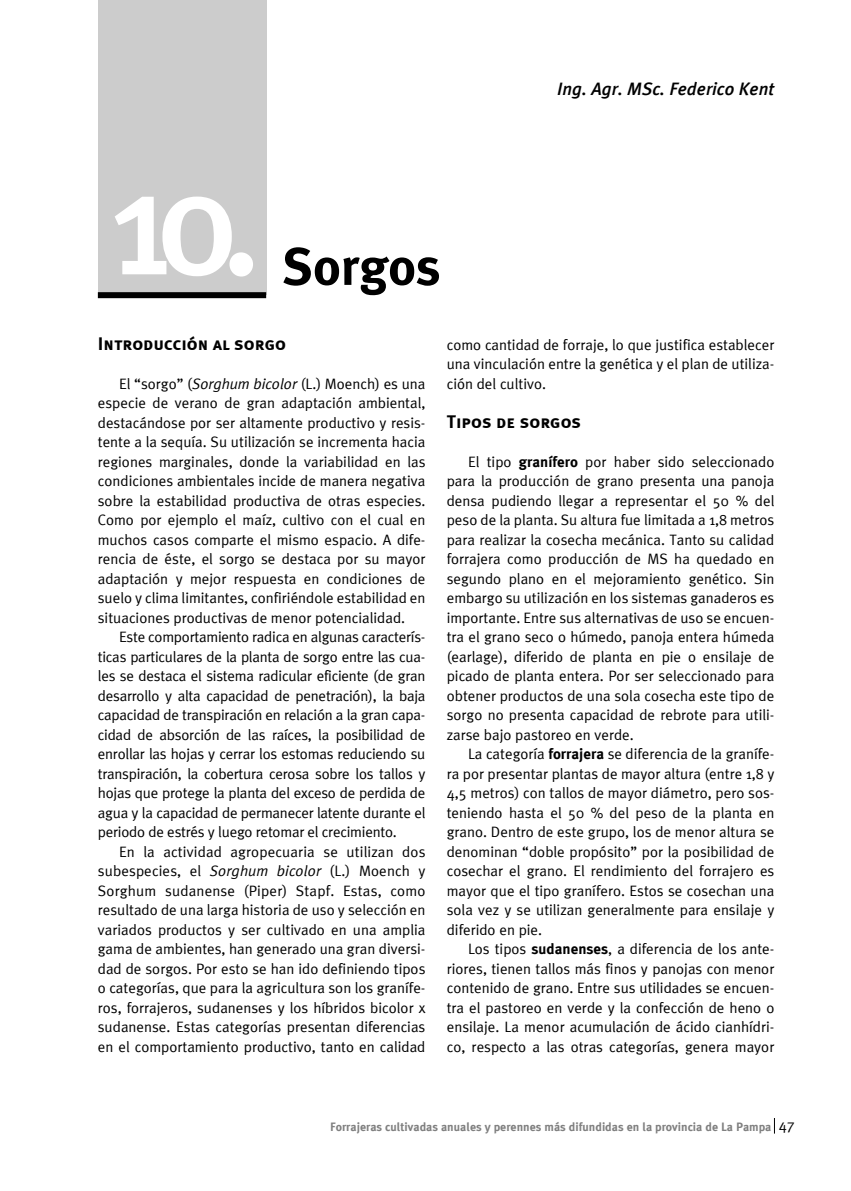
<style>
.page{position:relative;width:851px;height:1191px;background:#fff}
.page>*{position:absolute;margin:0;border:0;box-sizing:border-box;transform-origin:0 0}
.t1{font:500 150px "Meta Plus";color:#fff}
.t2{font:700 52.5px "Meta Plus";color:#000}
.t3{font:18px "Meta Plus Bold Caps";color:#000}
.t4{font:italic 500 18px "Meta Plus";color:#000}
.t5{font:15px/19.5px "Meta Plus Normal";color:#000;text-align:justify}
.t6{font:700 12px "Meta Plus";color:#808080}
.s1{font-style:italic}
.s2{font-family:"Meta Plus";font-weight:700}
.s3{font-family:"Meta Plus Normal";font-weight:400;font-size:15px;color:#000}
</style>
<div class="page">
<div style="left:98px;top:0;width:168px;height:294px;background:#ccc"></div>
<div style="left:98px;top:292px;width:168px;height:6px;background:#000"></div>
<svg style="left:774px;top:1118px;width:1px;height:15px"></svg>
<p class="t4" style="left:557px;top:77px;width:218px">Ing. Agr. MSc. Federico Kent</p>
<h1 class="t1" style="left:110px;top:124px;width:152px">10.</h1>
<h2 class="t2" style="left:282px;top:232px;width:160px">Sorgos</h2>
<p class="t3" style="left:98px;top:332px;width:190px">Introducción al sorgo</p>
<p class="t5" style="left:98px;top:373px;width:329px;text-indent:21px">El “sorgo” (<span class="s1">Sorghum bicolor</span> (L.) Moench) es una especie de verano de gran adaptación ambiental, destacándose por ser altamente productivo y resis&shy;tente a la sequía. Su utilización se incrementa hacia regiones marginales, donde la variabilidad en las condiciones ambientales incide de manera negativa sobre la estabilidad productiva de otras especies.<br>Como por ejemplo el maíz, cultivo con el cual en muchos casos comparte el mismo espacio. A dife&shy;rencia de éste, el sorgo se destaca por su mayor adaptación y mejor respuesta en condiciones de suelo y clima limitantes, confiriéndole estabilidad en situaciones productivas de menor potencialidad.</p>
<p class="t5" style="left:98px;top:626px;width:329px;text-indent:21px">Este comportamiento radica en algunas caracterís&shy;ticas particulares de la planta de sorgo entre las cua&shy;les se destaca el sistema radicular eficiente (de gran desarrollo y alta capacidad de penetración), la baja capacidad de transpiración en relación a la gran capa&shy;cidad de absorción de las raíces, la posibilidad de enrollar las hojas y cerrar los estomas reduciendo su transpiración, la cobertura cerosa sobre los tallos y hojas que protege la planta del exceso de perdida de agua y la capacidad de permanecer latente durante el periodo de estrés y luego retomar el crecimiento.</p>
<p class="t5" style="left:98px;top:841px;width:329px;text-indent:21px">En la actividad agropecuaria se utilizan dos subespecies, el <span class="s1">Sorghum bicolor</span> (L.) Moench y Sorghum sudanense (Piper) Stapf. Estas, como resultado de una larga historia de uso y selección en variados productos y ser cultivado en una amplia gama de ambientes, han generado una gran diversi&shy;dad de sorgos. Por esto se han ido definiendo tipos o categorías, que para la agricultura son los granífe&shy;ros, forrajeros, sudanenses y los híbridos bicolor x sudanense. Estas categorías presentan diferencias en el comportamiento productivo, tanto en calidad</p>
<p class="t5" style="left:446px;top:334px;width:329px">como cantidad de forraje, lo que justifica establecer una vinculación entre la genética y el plan de utiliza&shy;ción del cultivo.</p>
<p class="t3" style="left:446px;top:410px;width:136px">Tipos de sorgos</p>
<p class="t5" style="left:446px;top:451px;width:329px;text-indent:21px">El tipo <span class="s2">granífero</span> por haber sido seleccionado para la producción de grano presenta una panoja densa pudiendo llegar a representar el 50 % del peso de la planta. Su altura fue limitada a 1,8 metros para realizar la cosecha mecánica. Tanto su calidad forrajera como producción de MS ha quedado en segundo plano en el mejoramiento genético. Sin embargo su utilización en los sistemas ganaderos es importante. Entre sus alternativas de uso se encuen&shy;tra el grano seco o húmedo, panoja entera húmeda (earlage), diferido de planta en pie o ensilaje de picado de planta entera. Por ser seleccionado para obtener productos de una sola cosecha este tipo de sorgo no presenta capacidad de rebrote para utili&shy;zarse bajo pastoreo en verde.</p>
<p class="t5" style="left:446px;top:743px;width:329px;text-indent:21px">La categoría <span class="s2">forrajera</span> se diferencia de la granífe&shy;ra por presentar plantas de mayor altura (entre 1,8 y 4,5 metros) con tallos de mayor diámetro, pero sos&shy;teniendo hasta el 50 % del peso de la planta en grano. Dentro de este grupo, los de menor altura se denominan “doble propósito” por la posibilidad de cosechar el grano. El rendimiento del forrajero es mayor que el tipo granífero. Estos se cosechan una sola vez y se utilizan generalmente para ensilaje y diferido en pie.</p>
<p class="t5" style="left:446px;top:938px;width:329px;text-indent:21px">Los tipos <span class="s2">sudanenses</span>, a diferencia de los ante&shy;riores, tienen tallos más finos y panojas con menor contenido de grano. Entre sus utilidades se encuen&shy;tra el pastoreo en verde y la confección de heno o ensilaje. La menor acumulación de ácido cianhídri&shy;co, respecto a las otras categorías, genera mayor</p>
<p class="t6" style="left:330px;top:1118px;width:466px">Forrajeras cultivadas anuales y perennes más difundidas en la provincia de La Pampa <span class="s3">47</span></p>
</div>
